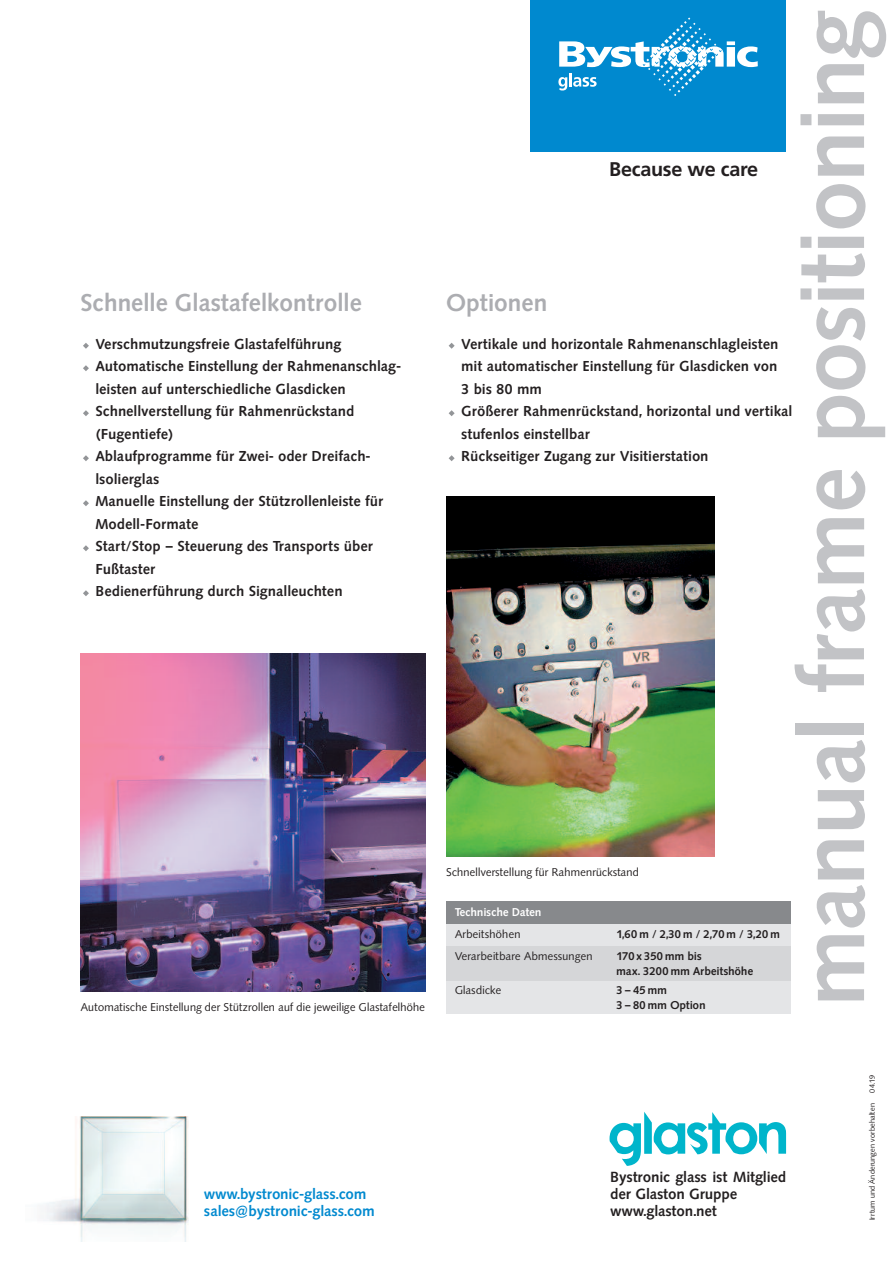
<style>
.page{position:relative;width:893px;height:1263px;background:#fff}
.page>*{position:absolute;margin:0;border:0;box-sizing:border-box;transform-origin:0 0}
.t1{font:700 90px "Synthese BSK";letter-spacing:.015em;color:#c2c3c6}
.t2{font:700 24px "Synthese BSK";letter-spacing:.025em;color:#acadb1}
.t3{font:700 19.8px "Frutiger";letter-spacing:-.015em;color:#231f20}
.t4{font:700 14.55px/17.2px "Synthese BSK";letter-spacing:.025em;color:#231f20}
.t5{font:700 14.55px/17.2px "Synthese BSK";letter-spacing:.025em;color:#0089cf}
.t6{font:700 14.25px/22.5px "Synthese BSK";letter-spacing:.04em;color:#231f20}
.t7{font:11.25px "Synthese BSK";letter-spacing:.02em;color:#231f20}
.t8{font:700 11.25px/15px "Synthese BSK";letter-spacing:.025em;color:#231f20}
.t9{font:700 11.25px "Synthese BSK";letter-spacing:.025em;color:#fff}
.t10{font:7.5px "Synthese BSK";letter-spacing:.02em;color:#231f20}
</style>
<div class="page">
<svg style="left:83px;top:590px;width:6px;height:6px"></svg>
<svg style="left:83px;top:545px;width:6px;height:6px"></svg>
<svg style="left:83px;top:500px;width:6px;height:6px"></svg>
<svg style="left:83px;top:455px;width:6px;height:6px"></svg>
<svg style="left:83px;top:410px;width:6px;height:6px"></svg>
<svg style="left:83px;top:365px;width:6px;height:6px"></svg>
<svg style="left:83px;top:343px;width:6px;height:6px"></svg>
<div style="left:446px;top:901px;width:345px;height:113px;background:#e4e5e7"></div>
<div style="left:446px;top:901px;width:345px;height:23px;background:#87898c"></div>
<img style="left:81px;top:654px;width:344px;height:337px">
<img style="left:446px;top:496px;width:268px;height:360px">
<div style="left:446px;top:946px;width:345px;height:34px;background:#d5d6d8"></div>
<svg style="left:449px;top:455px;width:6px;height:6px"></svg>
<svg style="left:449px;top:410px;width:6px;height:6px"></svg>
<svg style="left:449px;top:343px;width:6px;height:6px"></svg>
<div style="left:531px;top:0;width:255px;height:151px;background:#0089cf"></div>
<svg style="left:558px;top:18px;width:200px;height:78px"></svg>
<img style="left:43px;top:1116px;width:145px;height:126px">
<svg style="left:609px;top:1112px;width:177px;height:54px"></svg>
<h2 class="t2" style="left:81px;top:289px;width:282px">Schnelle Glastafelkontrolle</h2>
<p class="t6" style="left:96px;top:333px;width:307px">Verschmutzungsfreie Glastafelführung Automatische Einstellung der Rahmenanschlag&shy;leisten auf unterschiedliche Glasdicken Schnellverstellung für Rahmenrückstand (Fugentiefe)<br>Ablaufprogramme für Zwei- oder Dreifach&shy;lsolierglas<br>Manuelle Einstellung der Stützrollenleiste für Modell-Formate<br>Start/Stop – Steuerung des Transports über Fußtaster<br>Bedienerführung durch Signalleuchten</p>
<p class="t7" style="left:81px;top:1001px;width:346px">Automatische Einstellung der Stützrollen auf die jeweilige Glastafelhöhe</p>
<h1 class="t1" style="left:783px;top:1005px;width:994px;rotate:-90deg">manual frame positioning</h1>
<h3 class="t3" style="left:609px;top:162px;width:150px">Because we care</h3>
<h2 class="t2" style="left:446px;top:289px;width:102px">Optionen</h2>
<p class="t6" style="left:461px;top:333px;width:332px">Vertikale und horizontale Rahmenanschlagleisten mit automatischer Einstellung für Glasdicken von<br>3 bis 80 mm<br>Größerer Rahmenrückstand, horizontal und vertikal stufenlos einstellbar<br>Rückseitiger Zugang zur Visitierstation</p>
<p class="t7" style="left:446px;top:866px;width:194px">Schnellverstellung für Rahmenrückstand</p>
<p class="t9" style="left:455px;top:906px;width:88px">Technische Daten</p>
<p class="t7" style="left:455px;top:928px;width:67px">Arbeitshöhen</p>
<p class="t8" style="left:617px;top:927px;width:165px">1,60 m / 2,30 m / 2,70 m / 3,20 m</p>
<p class="t7" style="left:455px;top:950px;width:139px">Verarbeitbare Abmessungen</p>
<p class="t8" style="left:617px;top:949px;width:138px">170 x 350 mm bis<br>max. 3200 mm Arbeitshöhe</p>
<p class="t7" style="left:455px;top:984px;width:48px">Glasdicke</p>
<p class="t8" style="left:617px;top:983px;width:90px">3–45mm<br>3 – 80 mm Option</p>
<p class="t5" style="left:204px;top:1185px;width:172px">www.bystronic-glass.com sales@bystronic-glass.com</p>
<p class="t4" style="left:611px;top:1168px;width:177px">Bystronic glass ist Mitglied der Glaston Gruppe www.glaston.net</p>
<p class="t10" style="left:868px;top:1092px;width:19px;rotate:-90deg">04.19</p>
<p class="t10" style="left:868px;top:1220px;width:119px;rotate:-90deg">Irrtum und Änderungen vorbehalten</p>
</div>
